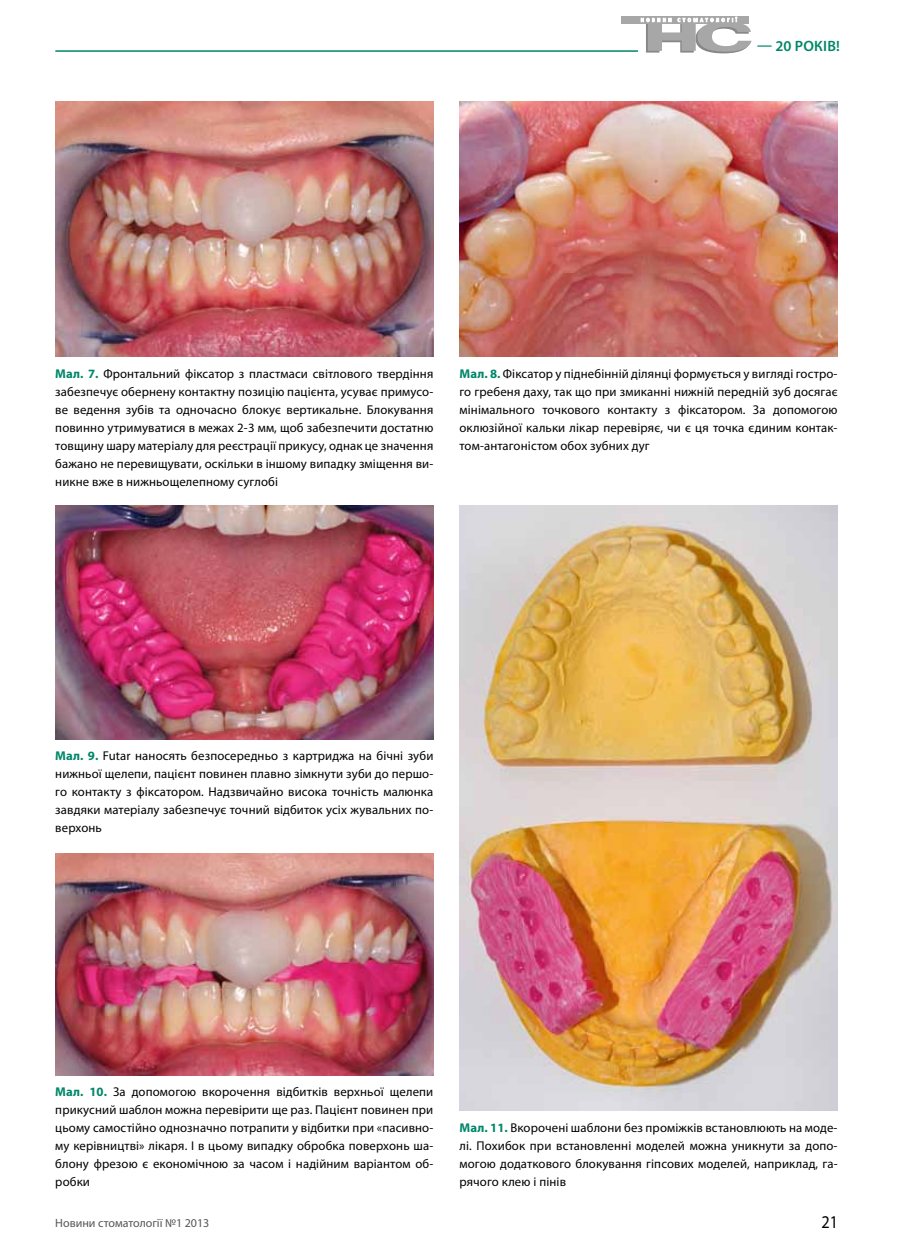
<style>
.page{position:relative;width:902px;height:1259px;background:#fff}
.page>*{position:absolute;margin:0;border:0;box-sizing:border-box;transform-origin:0 0}
.t1{font:18px "Myriad Pro";color:#000;scale:.9 1}
.t2{font:600 15px "Myriad Pro";letter-spacing:.02em;color:#008669}
.t3{font:12.75px/18px "Myriad Pro";letter-spacing:.01em;color:#000;text-align:justify}
.t4{font:12px "Myriad Pro";color:#565656}
.s1{font-weight:700;color:#008669}
</style>
<div class="page">
<hr style="left:55px;top:50px;width:685px;height:2px;background:#008669">
<div style="left:638px;top:40px;width:210px;height:24px;background:#fff"></div>
<div style="left:621px;top:16px;width:128px;height:8px;background:#a7a7a8"></div>
<svg style="left:641px;top:17px;width:110px;height:36px"></svg>
<img style="left:56px;top:102px;width:378px;height:255px">
<img style="left:56px;top:505px;width:378px;height:234px">
<img style="left:459px;top:505px;width:378px;height:605px">
<img style="left:459px;top:102px;width:378px;height:255px">
<img style="left:55px;top:853px;width:378px;height:222px">
<p class="t2" style="left:757px;top:38px;width:84px">— 20 років!</p>
<p class="t3" style="left:55px;top:365px;width:379px"><span class="s1">Мал. 7.</span> Фронтальний фіксатор з пластмаси світлового твердіння забезпечує обернену контактну позицію пацієнта, усуває примусо&shy;ве ведення зубів та одночасно блокує вертикальне. Блокування повинно утримуватися в межах 2-3 мм, щоб забезпечити достатню товщину шару матеріалу для реєстрації прикусу, однак це значення бажано не перевищувати, оскільки в іншому випадку зміщення ви&shy;никне вже в нижньощелепному суглобі</p>
<p class="t3" style="left:459px;top:365px;width:379px"><span class="s1">Мал. 8.</span> Фіксатор у піднебінній ділянці формується у вигляді гостро&shy;го гребеня даху, так що при змиканні нижній передній зуб досягає мінімального точкового контакту з фіксатором. За допомогою оклюзійної кальки лікар перевіряє, чи є ця точка єдиним контак&shy;том-антагоністом обох зубних дуг</p>
<p class="t3" style="left:55px;top:746px;width:379px"><span class="s1">Мал. 9.</span> Futar наносять безпосередньо з картриджа на бічні зуби нижньої щелепи, пацієнт повинен плавно зімкнути зуби до першо&shy;го контакту з фіксатором. Надзвичайно висока точність малюнка завдяки матеріалу забезпечує точний відбиток усіх жувальних по&shy;верхонь</p>
<p class="t3" style="left:55px;top:1082px;width:379px"><span class="s1">Мал. 10.</span> За допомогою вкорочення відбитків верхньої щелепи прикусний шаблон можна перевірити ще раз. Пацієнт повинен при цьому самостійно однозначно потрапити у відбитки при «пасивно&shy;му керівництві» лікаря. І в цьому випадку обробка поверхонь ша&shy;блону фрезою є економічною за часом і надійним варіантом об&shy;робки</p>
<p class="t3" style="left:459px;top:1118px;width:379px"><span class="s1">Мал. 11.</span> Вкорочені шаблони без проміжків встановлюють на моде&shy;лі. Похибок при встановленні моделей можна уникнути за допо&shy;могою додаткового блокування гіпсових моделей, наприклад, га&shy;рячого клею і пінів</p>
<p class="t4" style="left:55px;top:1215px;width:156px">Новини стоматології №1 2013</p>
<h1 class="t1" style="left:821px;top:1211px;width:20px">21</h1>
</div>
